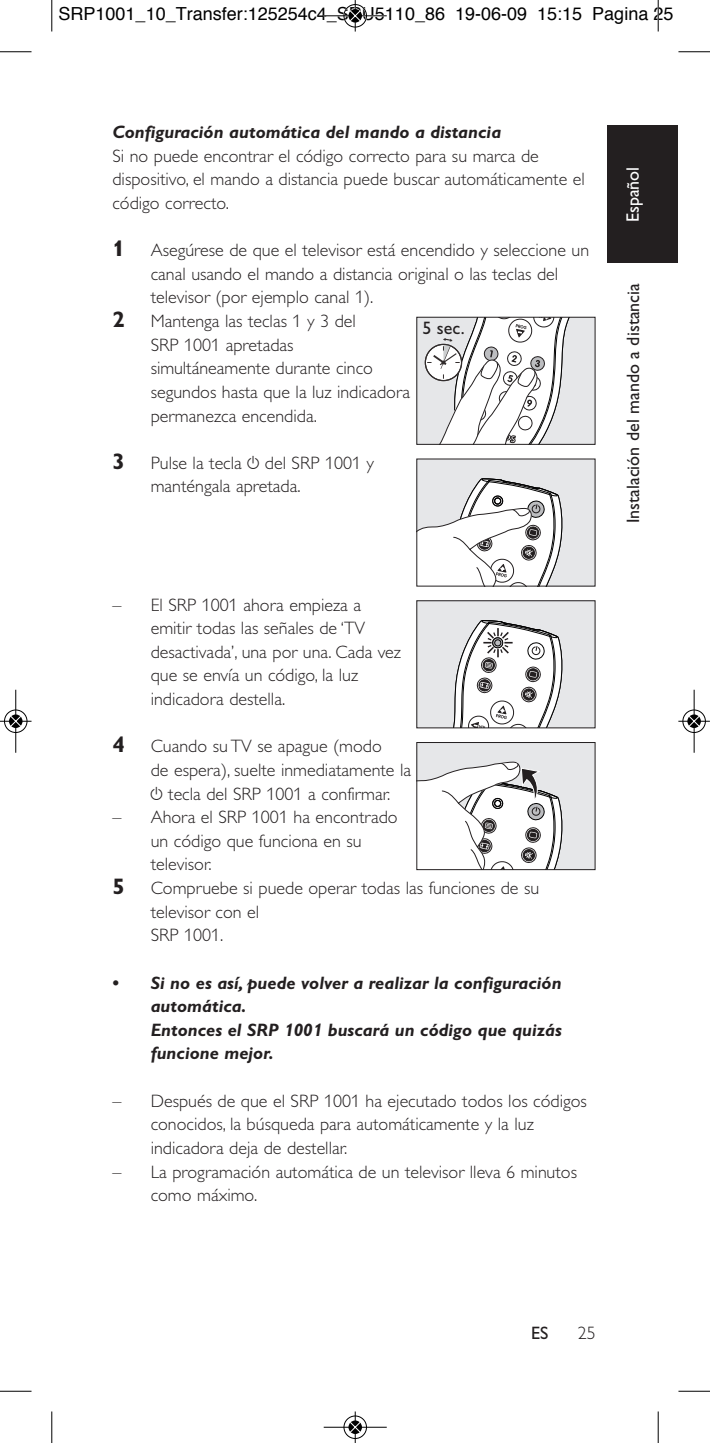
<style>
.page{position:relative;width:710px;height:1443px;background:#fff}
.page>*{position:absolute;margin:0;border:0;box-sizing:border-box;transform-origin:0 0}
.t1{font:300 18px/23.6px "Gill Alt One";color:#231f20}
.t2{font:italic 700 18px/23.6px "Gill Alt One";color:#231f20}
.t3{font:18px "Helvetica";color:#000}
.t4{font:18px "Gill Alt One";color:#231f20}
.t5{font:18px "Gill Alt One";color:#fff}
.s1{font-weight:700;font-size:22.5px}
.s2{font-family:"Audio Six 6";font-weight:400}
</style>
<div class="page">
<div style="left:416px;top:317px;width:179px;height:127px;background:#e6e7e9"></div>
<div style="left:416px;top:317px;width:179px;height:128px;border:1px solid #231f20"></div>
<div style="left:416px;top:459px;width:179px;height:127px;background:#e6e7e9"></div>
<svg style="left:418px;top:478px;width:144px;height:106px"></svg>
<div style="left:416px;top:601px;width:179px;height:127px;background:#e6e7e9"></div>
<svg style="left:453px;top:620px;width:109px;height:106px"></svg>
<div style="left:416px;top:600px;width:179px;height:128px;border:1px solid #231f20"></div>
<div style="left:416px;top:742px;width:179px;height:128px;background:#e6e7e9"></div>
<svg style="left:416px;top:762px;width:146px;height:109px;background:#e1e1e1"></svg>
<div style="left:416px;top:742px;width:179px;height:128px;border:1px solid #231f20"></div>
<div style="left:607px;top:126px;width:70px;height:137px;background:#231f20"></div>
<svg style="left:422px;top:317px;width:165px;height:127px"></svg>
<hr style="left:51px;top:0;width:1px;height:32px;background:#000">
<hr style="left:0;top:51px;width:32px;height:1px;background:#000">
<hr style="left:657px;top:0;width:1px;height:32px;background:#000">
<hr style="left:678px;top:51px;width:31px;height:1px;background:#000">
<hr style="left:51px;top:1411px;width:1px;height:32px;background:#000">
<hr style="left:0;top:1391px;width:32px;height:1px;background:#000">
<hr style="left:657px;top:1411px;width:1px;height:32px;background:#000">
<hr style="left:678px;top:1391px;width:31px;height:1px;background:#000">
<div style="left:343px;top:4px;width:24px;height:24px;border:1px solid #fff;border-radius:50%"></div>
<hr style="left:323px;top:15px;width:63px;height:1px;background:#000">
<hr style="left:355px;top:0;width:1px;height:32px;background:#000">
<div style="left:343px;top:4px;width:23px;height:23px;border:1px solid #000;border-radius:50%"></div>
<svg style="left:348px;top:9px;width:14px;height:14px"></svg>
<svg style="left:349px;top:10px;width:12px;height:12px"></svg>
<div style="left:343px;top:1415px;width:24px;height:24px;border:1px solid #fff;border-radius:50%"></div>
<hr style="left:323px;top:1427px;width:63px;height:1px;background:#000">
<hr style="left:355px;top:1411px;width:1px;height:32px;background:#000">
<div style="left:343px;top:1416px;width:23px;height:23px;border:1px solid #000;border-radius:50%"></div>
<svg style="left:348px;top:1420px;width:14px;height:14px"></svg>
<svg style="left:349px;top:1421px;width:12px;height:12px"></svg>
<div style="left:4px;top:709px;width:24px;height:24px;border:1px solid #fff;border-radius:50%"></div>
<hr style="left:15px;top:690px;width:1px;height:63px;background:#000">
<hr style="left:0;top:721px;width:32px;height:1px;background:#000">
<div style="left:4px;top:710px;width:23px;height:23px;border:1px solid #000;border-radius:50%"></div>
<svg style="left:9px;top:714px;width:13px;height:14px"></svg>
<svg style="left:10px;top:715px;width:11px;height:12px"></svg>
<div style="left:682px;top:709px;width:24px;height:24px;border:1px solid #fff;border-radius:50%"></div>
<hr style="left:693px;top:690px;width:1px;height:63px;background:#000">
<hr style="left:678px;top:721px;width:31px;height:1px;background:#000">
<div style="left:682px;top:710px;width:23px;height:23px;border:1px solid #000;border-radius:50%"></div>
<svg style="left:687px;top:714px;width:13px;height:14px"></svg>
<svg style="left:688px;top:715px;width:11px;height:12px"></svg>
<p class="t3" style="left:58px;top:6px;width:616px">SRP1001_10_Transfer:125254c4_SRU5110_86 19-06-09 15:15 Pagina 25</p>
<p class="t2" style="left:112px;top:122px;width:390px">Configuración automática del mando a distancia</p>
<p class="t1" style="left:112px;top:145px;width:473px">Si no puede encontrar el código correcto para su marca de dispositivo, el mando a distancia puede buscar automáticamente el código correcto.</p>
<p class="t1" style="left:112px;top:240px;width:478px"><span class="s1">1</span> Asegúrese de que el televisor está encendido y seleccione un</p>
<p class="t1" style="left:151px;top:264px;width:409px">canal usando el mando a distancia original o las teclas del</p>
<p class="t1" style="left:151px;top:287px;width:224px">televisor (por ejemplo canal 1).</p>
<p class="t1" style="left:112px;top:311px;width:245px"><span class="s1">2</span> Mantenga las teclas 1 y 3 del</p>
<p class="t1" style="left:151px;top:334px;width:144px">SRP 1001 apretadas</p>
<p class="t1" style="left:151px;top:358px;width:224px">simultáneamente durante cinco</p>
<p class="t1" style="left:151px;top:382px;width:261px">segundos hasta que la luz indicadora</p>
<p class="t1" style="left:151px;top:405px;width:168px">permanezca encendida.</p>
<p class="t1" style="left:151px;top:453px;width:225px;text-indent:-38px"><span class="s1">3</span> Pulse la tecla <span class="s2">y</span> del SRP 1001 y manténgala apretada.</p>
<p class="t4" style="left:422px;top:321px;width:44px">5 sec.</p>
<p class="t1" style="left:151px;top:594px;width:252px;text-indent:-38px">– El SRP 1001 ahora empieza a emitir todas las señales de ‘TV desactivada’, una por una. Cada vez que se envía un código, la luz indicadora destella.</p>
<p class="t1" style="left:151px;top:736px;width:262px;text-indent:-38px"><span class="s1">4</span> Cuando su TV se apague (modo<br>de espera), suelte inmediatamente la <span class="s2">y</span> tecla del SRP 1001 a confirmar.</p>
<p class="t1" style="left:112px;top:807px;width:286px">– Ahora el SRP 1001 ha encontrado</p>
<p class="t1" style="left:151px;top:831px;width:212px">un código que funciona en su</p>
<p class="t1" style="left:151px;top:854px;width:62px">televisor.</p>
<p class="t1" style="left:112px;top:878px;width:428px"><span class="s1">5</span> Compruebe si puede operar todas las funciones de su</p>
<p class="t1" style="left:151px;top:901px;width:110px">televisor con el</p>
<p class="t1" style="left:151px;top:925px;width:74px">SRP 1001.</p>
<p class="t2" style="left:151px;top:972px;width:412px;text-indent:-38px">• Si no es así, puede volver a realizar la configuración automática.<br>Entonces el SRP 1001 buscará un código que quizás funcione mejor.</p>
<p class="t1" style="left:151px;top:1090px;width:437px;text-indent:-38px">– Después de que el SRP 1001 ha ejecutado todos los códigos conocidos, la búsqueda para automáticamente y la luz indicadora deja de destellar.</p>
<p class="t1" style="left:151px;top:1161px;width:427px;text-indent:-38px">– La programación automática de un televisor lleva 6 minutos como máximo.</p>
<p class="t5" style="left:625px;top:222px;width:57px;rotate:-90deg">Español</p>
<p class="t4" style="left:626px;top:523px;width:241px;rotate:-90deg">Instalación del mando a distancia</p>
<p class="t4" style="left:531px;top:1326px;width:19px">ES</p>
<p class="t1" style="left:577px;top:1323px;width:19px">25</p>
</div>
